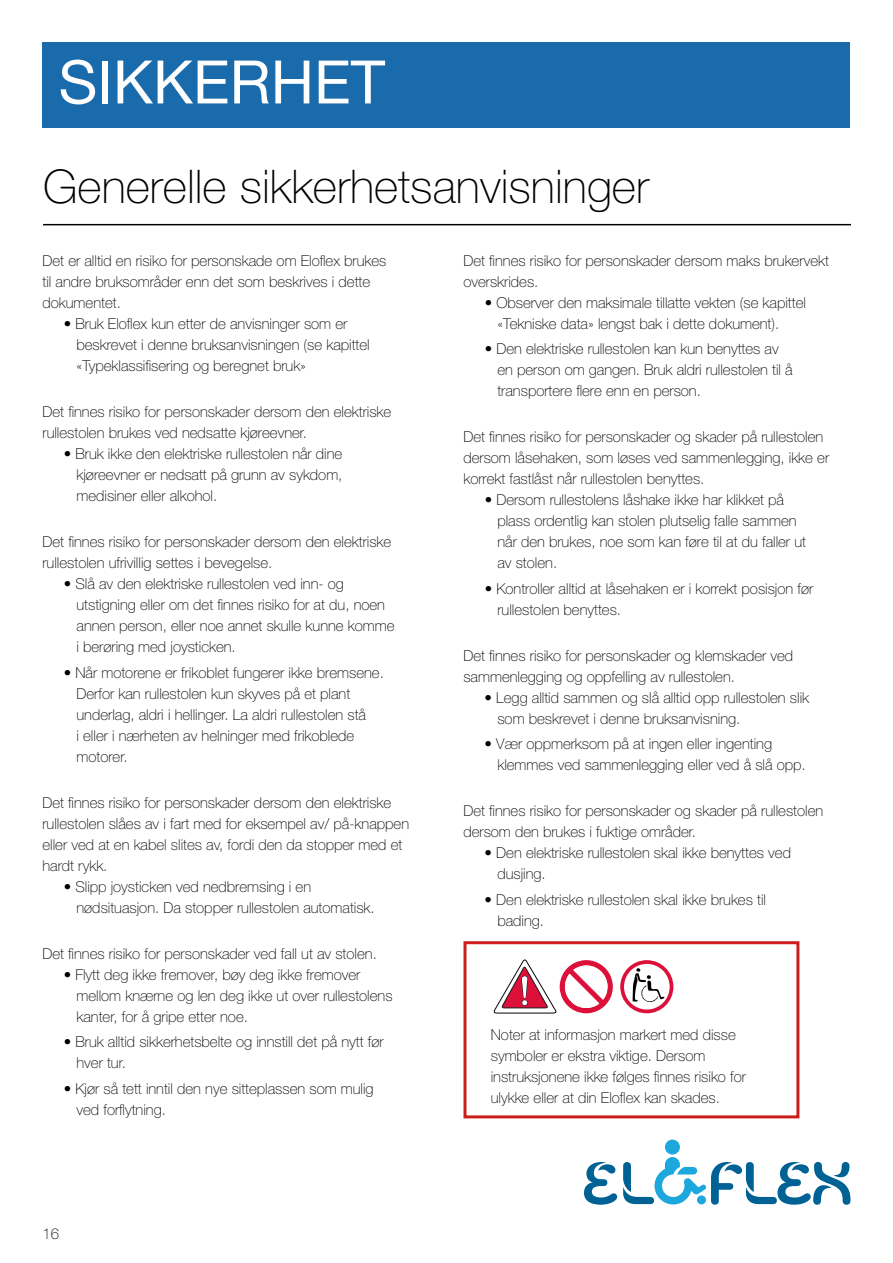
<style>
.page{position:relative;width:893px;height:1263px;background:#fff}
.page>*{position:absolute;margin:0;border:0;box-sizing:border-box;transform-origin:0 0}
.t1{font:60px "Helvetica Neue LT Pro";color:#fff}
.t2{font:100 46.5px "Helvetica Neue LT Pro";color:#000}
.t3{font:100 15px/21px "Helvetica Neue LT Pro";color:#000}
</style>
<div class="page">
<svg style="left:584px;top:1162px;width:33px;height:43px"></svg>
<div style="left:665px;top:1139px;width:15px;height:15px;background:#1ca7dd;border-radius:50%"></div>
<svg style="left:623px;top:1157px;width:227px;height:48px"></svg>
<div style="left:43px;top:43px;width:807px;height:85px;background:#1a6bab"></div>
<hr style="left:43px;top:224px;width:808px;height:1px;background:#000">
<div style="left:463px;top:941px;width:336px;height:177px;border:3px solid #cc1f1d"></div>
<svg style="left:494px;top:960px;width:119px;height:53px"></svg>
<svg style="left:620px;top:960px;width:53px;height:53px"></svg>
<h1 class="t1" style="left:58px;top:46px;width:328px">SIKKERHET</h1>
<h2 class="t2" style="left:43px;top:160px;width:607px">Generelle sikkerhetsanvisninger</h2>
<p class="t3" style="left:43px;top:250px;width:345px">Det er alltid en risiko for personskade om Eloflex brukes til andre bruksområder enn det som beskrives i dette dokumentet.</p>
<p class="t3" style="left:77px;top:313px;width:295px;text-indent:-13px">• Bruk Eloflex kun etter de anvisninger som er beskrevet i denne bruksanvisningen (se kapittel «Typeklassifisering og beregnet bruk»</p>
<p class="t3" style="left:43px;top:401px;width:350px">Det finnes risiko for personskader dersom den elektriske rullestolen brukes ved nedsatte kjøreevner.</p>
<p class="t3" style="left:77px;top:443px;width:267px;text-align:justify;text-indent:-13px">• Bruk ikke den elektriske rullestolen når dine kjøreevner er nedsatt på grunn av sykdom, medisiner eller alkohol.</p>
<p class="t3" style="left:42px;top:531px;width:350px">Det finnes risiko for personskader dersom den elektriske rullestolen ufrivillig settes i bevegelse.</p>
<p class="t3" style="left:76px;top:573px;width:320px;text-indent:-13px">• Slå av den elektriske rullestolen ved inn- og utstigning eller om det finnes risiko for at du, noen annen person, eller noe annet skulle kunne komme i berøring med joysticken.</p>
<p class="t3" style="left:76px;top:662px;width:309px;text-indent:-13px">• Når motorene er frikoblet fungerer ikke bremsene.<br>Derfor kan rullestolen kun skyves på et plant underlag, aldri i hellinger. La aldri rullestolen stå<br>i eller i nærheten av helninger med frikoblede motorer.</p>
<p class="t3" style="left:42px;top:792px;width:368px">Det finnes risiko for personskader dersom den elektriske rullestolen slåes av i fart med for eksempel av/ på-knappen eller ved at en kabel slites av, fordi den da stopper med et hardt rykk.</p>
<p class="t3" style="left:76px;top:876px;width:300px;text-indent:-13px">• Slipp joysticken ved nedbremsing i en nødsituasjon. Da stopper rullestolen automatisk.</p>
<p class="t3" style="left:42px;top:943px;width:336px">Det finnes risiko for personskader ved fall ut av stolen.</p>
<p class="t3" style="left:76px;top:964px;width:318px;text-indent:-13px">• Flytt deg ikke fremover, bøy deg ikke fremover mellom knærne og len deg ikke ut over rullestolens kanter, for å gripe etter noe.</p>
<p class="t3" style="left:76px;top:1031px;width:309px;text-indent:-13px">• Bruk alltid sikkerhetsbelte og innstill det på nytt før hver tur.</p>
<p class="t3" style="left:76px;top:1078px;width:299px;text-indent:-13px">• Kjør så tett inntil den nye sitteplassen som mulig ved forflytning.</p>
<p class="t3" style="left:43px;top:1223px;width:18px">16</p>
<p class="t3" style="left:463px;top:250px;width:367px">Det finnes risiko for personskader dersom maks brukervekt overskrides.</p>
<p class="t3" style="left:497px;top:292px;width:310px;text-indent:-13px">• Observer den maksimale tillatte vekten (se kapittel «Tekniske data» lengst bak i dette dokument).</p>
<p class="t3" style="left:497px;top:338px;width:297px;text-indent:-13px">• Den elektriske rullestolen kan kun benyttes av en person om gangen. Bruk aldri rullestolen til å transportere flere enn en person.</p>
<p class="t3" style="left:463px;top:426px;width:367px">Det finnes risiko for personskader og skader på rullestolen dersom låsehaken, som løses ved sammenlegging, ikke er korrekt fastlåst når rullestolen benyttes.</p>
<p class="t3" style="left:497px;top:489px;width:310px;text-indent:-13px">• Dersom rullestolens låshake ikke har klikket på plass ordentlig kan stolen plutselig falle sammen når den brukes, noe som kan føre til at du faller ut av stolen.</p>
<p class="t3" style="left:497px;top:578px;width:317px;text-indent:-13px">• Kontroller alltid at låsehaken er i korrekt posisjon før rullestolen benyttes.</p>
<p class="t3" style="left:463px;top:645px;width:331px">Det finnes risiko for personskader og klemskader ved sammenlegging og oppfelling av rullestolen.</p>
<p class="t3" style="left:497px;top:687px;width:313px;text-indent:-13px">• Legg alltid sammen og slå alltid opp rullestolen slik som beskrevet i denne bruksanvisning.</p>
<p class="t3" style="left:497px;top:733px;width:310px;text-indent:-13px">• Vær oppmerksom på at ingen eller ingenting klemmes ved sammenlegging eller ved å slå opp.</p>
<p class="t3" style="left:463px;top:800px;width:361px">Det finnes risiko for personskader og skader på rullestolen dersom den brukes i fuktige områder.</p>
<p class="t3" style="left:497px;top:842px;width:295px;text-indent:-13px">• Den elektriske rullestolen skal ikke benyttes ved dusjing.</p>
<p class="t3" style="left:497px;top:889px;width:270px;text-indent:-13px">• Den elektriske rullestolen skal ikke brukes til bading.</p>
<p class="t3" style="left:491px;top:1024px;width:257px">Noter at informasjon markert med disse symboler er ekstra viktige. Dersom instruksjonene ikke følges finnes risiko for ulykke eller at din Eloflex kan skades.</p>
</div>
